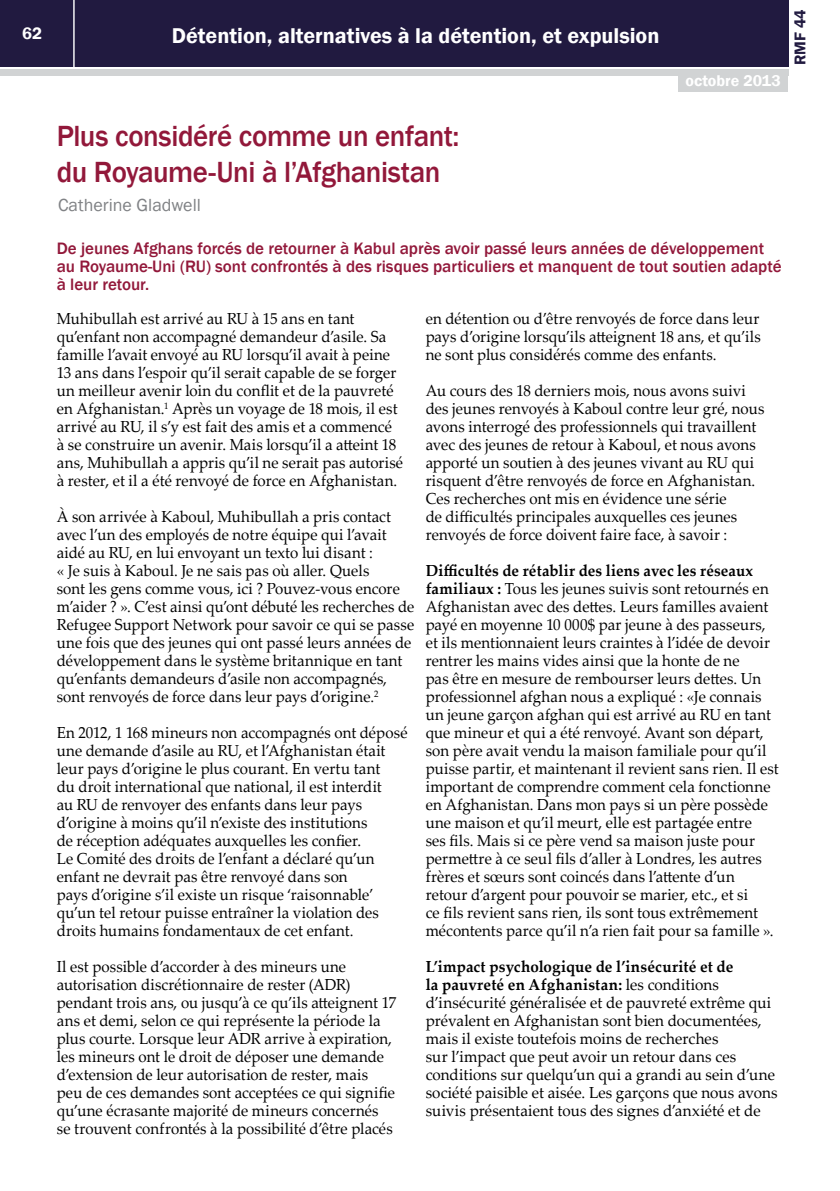
<style>
.page{position:relative;width:840px;height:1191px;background:#fff}
.page>*{position:absolute;margin:0;border:0;box-sizing:border-box;transform-origin:0 0}
.t1{font:500 30px/36px "Franklin Gothic";letter-spacing:-.015em;color:#92183a;scale:.96 1}
.t2{font:600 22px "Franklin Gothic";color:#fff}
.t3{font:18px "Franklin Gothic";color:#808285}
.t4{font:500 17px/18px "Franklin Gothic";color:#92183a}
.t5{font:600 17px "Franklin Gothic";color:#fff}
.t6{font:16px/18px "Palatino Linotype";letter-spacing:.01em;color:#000;scale:.94 1}
.t7{font:16px/18px "Palatino Linotype";letter-spacing:.01em;color:#000;scale:.95 1}
.t8{font:600 16px "Franklin Gothic";color:#fff}
.t9{font:600 16px "Franklin Gothic";color:#211a40}
.s1{font-weight:700}
</style>
<div class="page">
<div style="left:0;top:0;width:787px;height:66px;background:#211a40"></div>
<div style="left:0;top:69px;width:787px;height:6px;background:#d1d3d4"></div>
<hr style="left:73px;top:0;width:2px;height:67px;background:#fff">
<div style="left:677px;top:74px;width:110px;height:18px;background:#d1d3d4"></div>
<p class="t5" style="left:22px;top:23px;width:21px">62</p>
<h2 class="t2" style="left:172px;top:22px;width:489px">Détention, alternatives à la détention, et expulsion</h2>
<p class="t8" style="left:685px;top:71px;width:97px">octobre 2013</p>
<p class="t9" style="left:789px;top:65px;width:58px;rotate:-90deg">RMF 44</p>
<h1 class="t1" style="left:57px;top:118px;width:421px">Plus considéré comme un enfant: du Royaume-Uni à l’Afghanistan</h1>
<p class="t3" style="left:58px;top:194px;width:144px">Catherine Gladwell</p>
<p class="t4" style="left:57px;top:240px;width:726px">De jeunes Afghans forcés de retourner à Kabul après avoir passé leurs années de développement au Royaume-Uni (RU) sont confrontés à des risques particuliers et manquent de tout soutien adapté à leur retour.</p>
<p class="t6" style="left:57px;top:309px;width:370px">Muhibullah est arrivé au RU à 15 ans en tant qu’enfant non accompagné demandeur d’asile. Sa famille l’avait envoyé au RU lorsqu’il avait à peine 13 ans dans l’espoir qu’il serait capable de se forger un meilleur avenir loin du conflit et de la pauvreté en Afghanistan.<sup>1</sup> Après un voyage de 18 mois, il est arrivé au RU, il s’y est fait des amis et a commencé à se construire un avenir. Mais lorsqu’il a atteint 18 ans, Muhibullah a appris qu’il ne serait pas autorisé à rester, et il a été renvoyé de force en Afghanistan.</p>
<p class="t6" style="left:57px;top:507px;width:381px">À son arrivée à Kaboul, Muhibullah a pris contact avec l’un des employés de notre équipe qui l’avait aidé au RU, en lui envoyant un texto lui disant :<br>« Je suis à Kaboul. Je ne sais pas où aller. Quels<br>sont les gens comme vous, ici ? Pouvez-vous encore m’aider ? ». C’est ainsi qu’ont débuté les recherches de Refugee Support Network pour savoir ce qui se passe une fois que des jeunes qui ont passé leurs années de développement dans le système britannique en tant qu’enfants demandeurs d’asile non accompagnés, sont renvoyés de force dans leur pays d’origine.<sup>2</sup></p>
<p class="t6" style="left:57px;top:723px;width:374px">En 2012, 1 168 mineurs non accompagnés ont déposé une demande d’asile au RU, et l’Afghanistan était leur pays d’origine le plus courant. En vertu tant<br>du droit international que national, il est interdit<br>au RU de renvoyer des enfants dans leur pays d’origine à moins qu’il n’existe des institutions<br>de réception adéquates auxquelles les confier.<br>Le Comité des droits de l’enfant a déclaré qu’un enfant ne devrait pas être renvoyé dans son<br>pays d’origine s’il existe un risque ‘raisonnable’ qu’un tel retour puisse entraîner la violation des droits humains fondamentaux de cet enfant.</p>
<p class="t6" style="left:57px;top:957px;width:362px">Il est possible d’accorder à des mineurs une autorisation discrétionnaire de rester (ADR) pendant trois ans, ou jusqu’à ce qu’ils atteignent 17 ans et demi, selon ce qui représente la période la plus courte. Lorsque leur ADR arrive à expiration, les mineurs ont le droit de déposer une demande d’extension de leur autorisation de rester, mais peu de ces demandes sont acceptées ce qui signifie qu’une écrasante majorité de mineurs concernés se trouvent confrontés à la possibilité d’être placés</p>
<p class="t6" style="left:425px;top:309px;width:358px;text-align:justify">en détention ou d’être renvoyés de force dans leur pays d’origine lorsqu’ils atteignent 18 ans, et qu’ils ne sont plus considérés comme des enfants.</p>
<p class="t6" style="left:425px;top:381px;width:361px">Au cours des 18 derniers mois, nous avons suivi des jeunes renvoyés à Kaboul contre leur gré, nous avons interrogé des professionnels qui travaillent avec des jeunes de retour à Kaboul, et nous avons apporté un soutien à des jeunes vivant au RU qui risquent d’être renvoyés de force en Afghanistan.<br>Ces recherches ont mis en évidence une série<br>de difficultés principales auxquelles ces jeunes renvoyés de force doivent faire face, à savoir :</p>
<p class="t6" style="left:425px;top:561px;width:377px"><span class="s1">Difficultés de rétablir des liens avec les réseaux familiaux :</span> Tous les jeunes suivis sont retournés en Afghanistan avec des dettes. Leurs familles avaient payé en moyenne 10 000$ par jeune à des passeurs, et ils mentionnaient leurs craintes à l’idée de devoir rentrer les mains vides ainsi que la honte de ne<br>pas être en mesure de rembourser leurs dettes. Un professionnel afghan nous a expliqué : «Je connais un jeune garçon afghan qui est arrivé au RU en tant que mineur et qui a été renvoyé. Avant son départ, son père avait vendu la maison familiale pour qu’il puisse partir, et maintenant il revient sans rien. Il est important de comprendre comment cela fonctionne en Afghanistan. Dans mon pays si un père possède une maison et qu’il meurt, elle est partagée entre<br>ses fils. Mais si ce père vend sa maison juste pour permettre à ce seul fils d’aller à Londres, les autres frères et sœurs sont coincés dans l’attente d’un retour d’argent pour pouvoir se marier, etc., et si<br>ce fils revient sans rien, ils sont tous extrêmement mécontents parce qu’il n’a rien fait pour sa famille ».</p>
<p class="t7" style="left:425px;top:957px;width:372px"><span class="s1">L’impact psychologique de l’insécurité et de<br>la pauvreté en Afghanistan:</span> les conditions d’insécurité généralisée et de pauvreté extrême qui prévalent en Afghanistan sont bien documentées, mais il existe toutefois moins de recherches<br>sur l’impact que peut avoir un retour dans ces conditions sur quelqu’un qui a grandi au sein d’une société paisible et aisée. Les garçons que nous avons suivis présentaient tous des signes d’anxiété et de</p>
</div>
